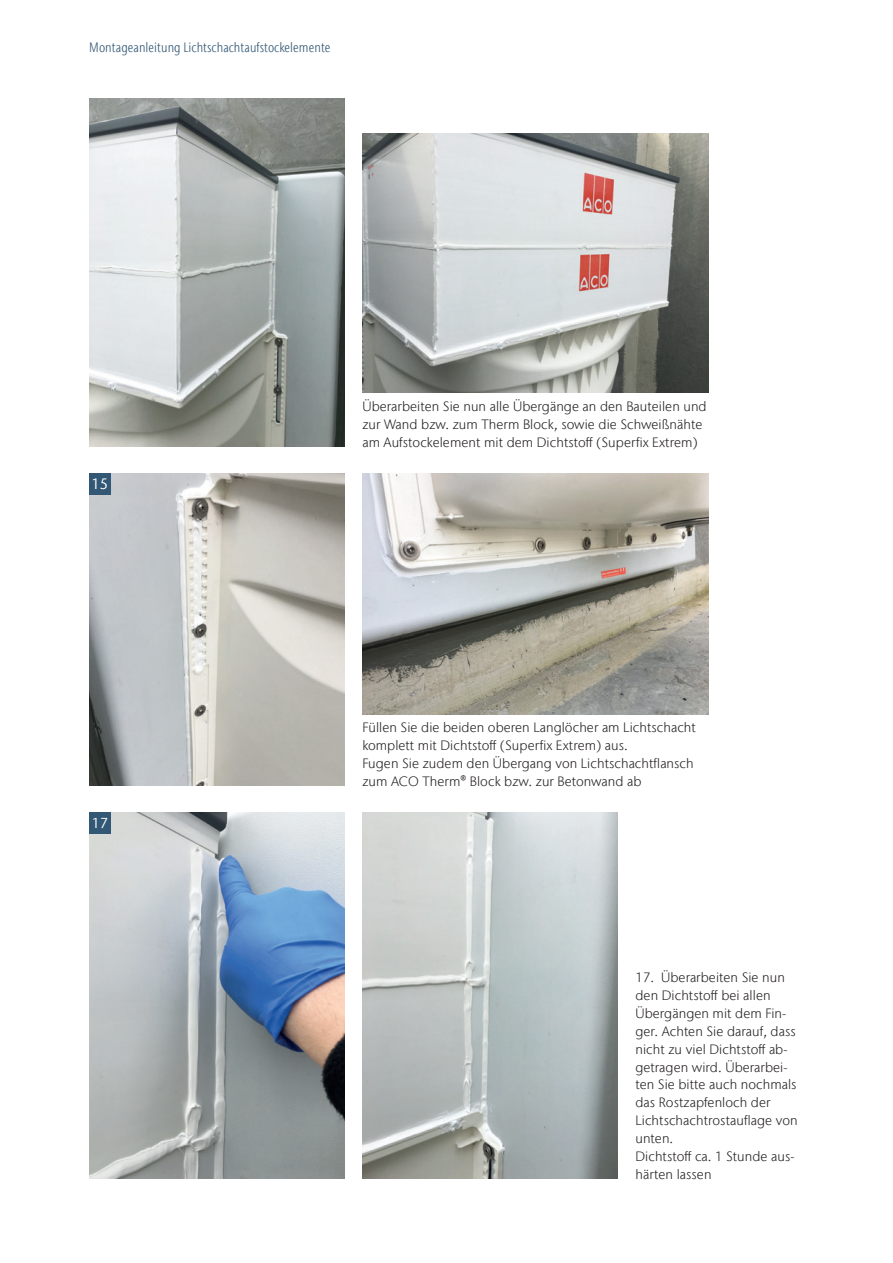
<style>
.page{position:relative;width:893px;height:1263px;background:#fff}
.page>*{position:absolute;margin:0;border:0;box-sizing:border-box;transform-origin:0 0}
.t1{font:15px "Stone Sans IIITC Com";color:#fff}
.t2{font:14.4px "Stone Sans IIITC Com";color:#fff}
.Body_copy{font:300 13.5px/17.9px "Stone Sans IIITC Com";letter-spacing:.005em;color:#231f20}
.t3{font:300 condensed 13.5px "Stone Sans IIITC Com";letter-spacing:.005em;color:#335875}
.s1{font-weight:400}
</style>
<div class="page">
<img style="left:89px;top:98px;width:255px;height:348px">
<img style="left:362px;top:134px;width:346px;height:259px">
<img style="left:362px;top:473px;width:346px;height:241px">
<img style="left:89px;top:473px;width:255px;height:313px">
<img style="left:89px;top:813px;width:255px;height:366px">
<img style="left:362px;top:813px;width:255px;height:366px">
<div style="left:89px;top:813px;width:22px;height:21px;background:#335875"></div>
<div style="left:89px;top:473px;width:22px;height:22px;background:#335875"></div>
<p class="t3" style="left:89px;top:39px;width:243px">Montageanleitung Lichtschachtaufstockelemente</p>
<p class="t1" style="left:91px;top:474px;width:18px">15</p>
<p class="t2" style="left:92px;top:814px;width:18px">17</p>
<p class="Body_copy" style="left:362px;top:397px;width:346px">Überarbeiten Sie nun alle Übergänge an den Bauteilen und zur Wand bzw. zum Therm Block, sowie die Schweißnähte am Aufstockelement mit dem Dichtstoff (Superfix Extrem)</p>
<p class="Body_copy" style="left:362px;top:718px;width:335px">Füllen Sie die beiden oberen Langlöcher am Lichtschacht komplett mit Dichtstoff (Superfix Extrem) aus.<br>Fugen Sie zudem den Übergang von Lichtschachtflansch zum ACO Therm<span class="s1">®</span> Block bzw. zur Betonwand ab</p>
<p class="Body_copy" style="left:635px;top:968px;width:164px">17. Überarbeiten Sie nun den Dichtstoff bei allen<br>Übergängen mit dem Fin&shy;ger. Achten Sie darauf, dass nicht zu viel Dichtstoff ab&shy;getragen wird. Überarbei&shy;ten Sie bitte auch nochmals das Rostzapfenloch der<br>Lichtschachtrostauflage von unten.</p>
<p class="Body_copy" style="left:635px;top:1147px;width:161px">Dichtstoff ca. 1 Stunde aus&shy;härten lassen</p>
</div>
